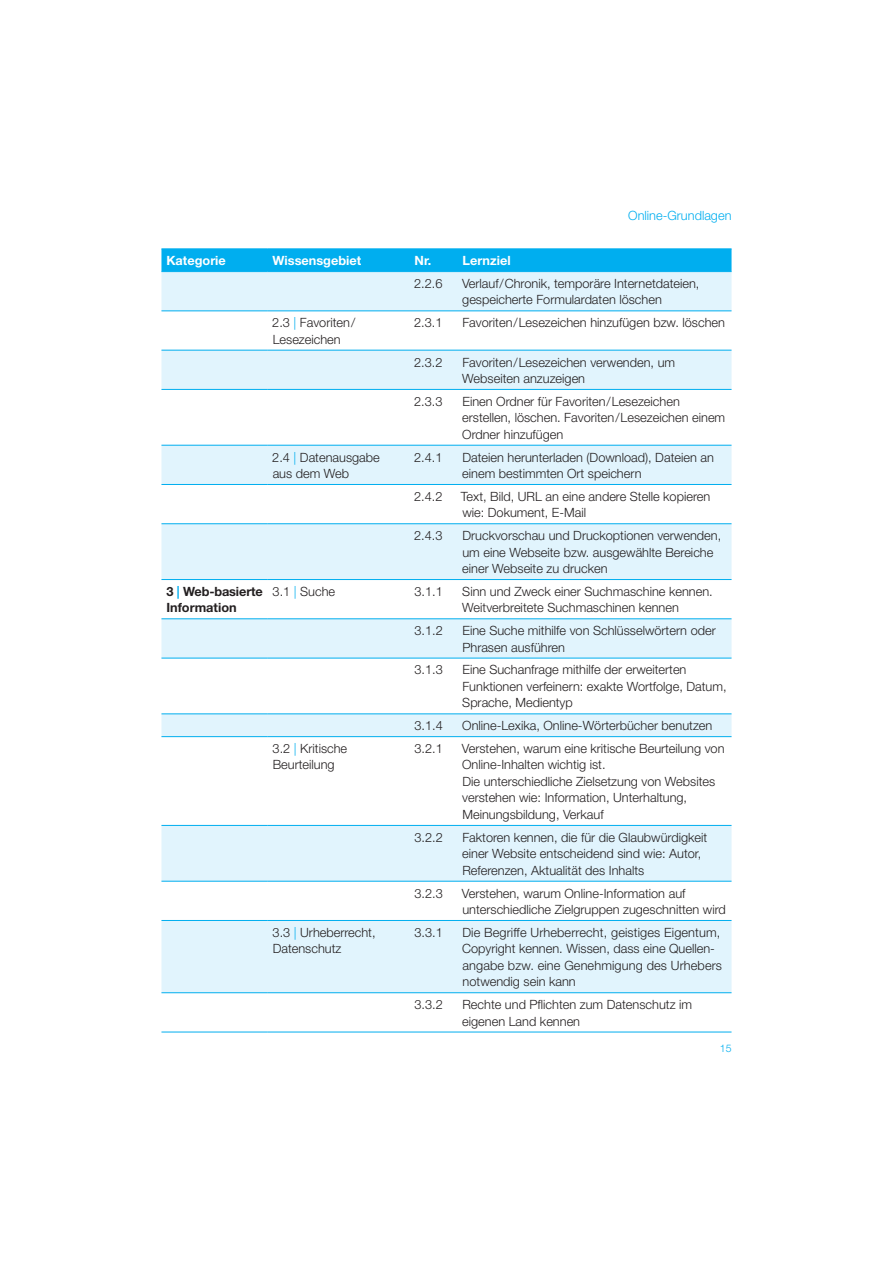
<style>
.page{position:relative;width:893px;height:1263px;background:#fff}
.page>*{position:absolute;margin:0;border:0;box-sizing:border-box;transform-origin:0 0}
.t1{font:300 12.75px/16.5px "Helvetica Neue";color:#231f20}
.t2{font:700 12.75px "Helvetica Neue";color:#fff}
.t3{font:700 12.75px/16.5px "Helvetica Neue";color:#231f20}
.t4{font:300 12.75px "Helvetica Neue";color:#00aeef}
.t5{font:300 10.5px "Helvetica Neue";color:#00aeef}
.s1{color:#00aeef}
</style>
<div class="page">
<div style="left:161px;top:250px;width:570px;height:21px;background:#00aeef"></div>
<svg style="left:161px;top:272px;width:570px;height:720px;fill:#e1f4fd"></svg>
<hr style="left:161px;top:249px;width:107px;height:1px;background:#00aeef">
<hr style="left:268px;top:249px;width:463px;height:1px;background:#00aeef">
<hr style="left:161px;top:271px;width:107px;height:1px;background:#00aeef">
<hr style="left:268px;top:271px;width:463px;height:1px;background:#00aeef">
<hr style="left:161px;top:311px;width:107px;height:1px;background:#00aeef">
<hr style="left:268px;top:311px;width:463px;height:1px;background:#00aeef">
<hr style="left:161px;top:350px;width:107px;height:1px;background:#00aeef">
<hr style="left:268px;top:350px;width:463px;height:1px;background:#00aeef">
<hr style="left:161px;top:389px;width:107px;height:1px;background:#00aeef">
<hr style="left:268px;top:389px;width:463px;height:1px;background:#00aeef">
<hr style="left:161px;top:445px;width:107px;height:1px;background:#00aeef">
<hr style="left:268px;top:445px;width:463px;height:1px;background:#00aeef">
<hr style="left:161px;top:484px;width:107px;height:1px;background:#00aeef">
<hr style="left:268px;top:484px;width:463px;height:1px;background:#00aeef">
<hr style="left:161px;top:524px;width:107px;height:1px;background:#00aeef">
<hr style="left:268px;top:524px;width:463px;height:1px;background:#00aeef">
<hr style="left:161px;top:579px;width:107px;height:1px;background:#00aeef">
<hr style="left:268px;top:579px;width:463px;height:1px;background:#00aeef">
<hr style="left:161px;top:619px;width:107px;height:1px;background:#00aeef">
<hr style="left:268px;top:619px;width:463px;height:1px;background:#00aeef">
<hr style="left:161px;top:658px;width:107px;height:1px;background:#00aeef">
<hr style="left:268px;top:658px;width:463px;height:1px;background:#00aeef">
<hr style="left:161px;top:714px;width:107px;height:1px;background:#00aeef">
<hr style="left:268px;top:714px;width:463px;height:1px;background:#00aeef">
<hr style="left:161px;top:736px;width:107px;height:1px;background:#00aeef">
<hr style="left:268px;top:736px;width:463px;height:1px;background:#00aeef">
<hr style="left:161px;top:825px;width:107px;height:1px;background:#00aeef">
<hr style="left:268px;top:825px;width:463px;height:1px;background:#00aeef">
<hr style="left:161px;top:881px;width:107px;height:1px;background:#00aeef">
<hr style="left:268px;top:881px;width:463px;height:1px;background:#00aeef">
<hr style="left:161px;top:920px;width:107px;height:1px;background:#00aeef">
<hr style="left:268px;top:920px;width:463px;height:1px;background:#00aeef">
<hr style="left:161px;top:992px;width:107px;height:1px;background:#00aeef">
<hr style="left:268px;top:992px;width:463px;height:1px;background:#00aeef">
<hr style="left:161px;top:1032px;width:107px;height:1px;background:#00aeef">
<hr style="left:268px;top:1032px;width:463px;height:1px;background:#00aeef">
<p class="t4" style="left:628px;top:211px;width:105px">Online-Grundlagen</p>
<p class="t2" style="left:166px;top:256px;width:61px">Kategorie</p>
<p class="t2" style="left:272px;top:256px;width:90px">Wissensgebiet</p>
<p class="t2" style="left:414px;top:256px;width:18px">Nr.</p>
<p class="t2" style="left:462px;top:256px;width:50px">Lernziel</p>
<p class="t1" style="left:414px;top:276px;width:30px">2.2.6</p>
<p class="t1" style="left:462px;top:276px;width:239px">Verlauf/Chronik, temporäre Internetdateien, gespeicherte Formulardaten löschen</p>
<p class="t1" style="left:272px;top:316px;width:84px">2.3 <span class="s1">|</span> Favoriten/<br>Lesezeichen</p>
<p class="t1" style="left:414px;top:316px;width:30px">2.3.1</p>
<p class="t1" style="left:462px;top:316px;width:264px">Favoriten/Lesezeichen hinzufügen bzw. löschen</p>
<p class="t1" style="left:414px;top:355px;width:30px">2.3.2</p>
<p class="t1" style="left:462px;top:355px;width:214px">Favoriten/Lesezeichen verwenden, um<br>Webseiten anzuzeigen</p>
<p class="t1" style="left:414px;top:394px;width:30px">2.3.3</p>
<p class="t1" style="left:462px;top:394px;width:264px">Einen Ordner für Favoriten/Lesezeichen erstellen, löschen. Favoriten/Lesezeichen einem<br>Ordner hinzufügen</p>
<p class="t1" style="left:272px;top:450px;width:109px">2.4 <span class="s1">|</span> Datenausgabe aus dem Web</p>
<p class="t1" style="left:414px;top:450px;width:30px">2.4.1</p>
<p class="t1" style="left:462px;top:450px;width:253px">Dateien herunterladen (Download), Dateien an einem bestimmten Ort speichern</p>
<p class="t1" style="left:414px;top:489px;width:30px">2.4.2</p>
<p class="t1" style="left:461px;top:489px;width:251px">Text, Bild, URL an eine andere Stelle kopieren wie: Dokument, E-Mail</p>
<p class="t1" style="left:414px;top:529px;width:30px">2.4.3</p>
<p class="t1" style="left:462px;top:529px;width:260px">Druckvorschau und Druckoptionen verwenden, um eine Webseite bzw. ausgewählte Bereiche einer Webseite zu drucken</p>
<p class="t3" style="left:166px;top:584px;width:98px">3 <span class="s1">|</span> Web-basierte<br>Information</p>
<p class="t1" style="left:272px;top:584px;width:64px">3.1 <span class="s1">|</span> Suche</p>
<p class="t1" style="left:414px;top:584px;width:30px">3.1.1</p>
<p class="t1" style="left:462px;top:584px;width:252px">Sinn und Zweck einer Suchmaschine kennen.<br>Weitverbreitete Suchmaschinen kennen</p>
<p class="t1" style="left:414px;top:624px;width:30px">3.1.2</p>
<p class="t1" style="left:462px;top:624px;width:255px">Eine Suche mithilfe von Schlüsselwörtern oder<br>Phrasen ausführen</p>
<p class="t1" style="left:414px;top:663px;width:30px">3.1.3</p>
<p class="t1" style="left:462px;top:663px;width:266px">Eine Suchanfrage mithilfe der erweiterten<br>Funktionen verfeinern: exakte Wortfolge, Datum,<br>Sprache, Medientyp</p>
<p class="t1" style="left:414px;top:719px;width:30px">3.1.4</p>
<p class="t1" style="left:462px;top:719px;width:252px">Online-Lexika, Online-Wörterbücher benutzen</p>
<p class="t1" style="left:272px;top:741px;width:76px">3.2 <span class="s1">|</span> Kritische<br>Beurteilung</p>
<p class="t1" style="left:414px;top:741px;width:30px">3.2.1</p>
<p class="t1" style="left:462px;top:741px;width:264px">Verstehen, warum eine kritische Beurteilung von Online-Inhalten wichtig ist.<br>Die unterschiedliche Zielsetzung von Websites verstehen wie: Information, Unterhaltung, Meinungsbildung, Verkauf</p>
<p class="t1" style="left:414px;top:830px;width:30px">3.2.2</p>
<p class="t1" style="left:462px;top:830px;width:246px">Faktoren kennen, die für die Glaubwürdigkeit einer Website entscheidend sind wie: Autor,<br>Referenzen, Aktualität des Inhalts</p>
<p class="t1" style="left:414px;top:886px;width:30px">3.2.3</p>
<p class="t1" style="left:462px;top:886px;width:265px">Verstehen, warum Online-Information auf unterschiedliche Zielgruppen zugeschnitten wird</p>
<p class="t1" style="left:272px;top:925px;width:104px">3.3 <span class="s1">|</span> Urheberrecht,<br>Datenschutz</p>
<p class="t1" style="left:414px;top:925px;width:30px">3.3.1</p>
<p class="t1" style="left:462px;top:925px;width:261px">Die Begriffe Urheberrecht, geistiges Eigentum, Copyright kennen. Wissen, dass eine Quellen&shy;angabe bzw. eine Genehmigung des Urhebers notwendig sein kann</p>
<p class="t1" style="left:414px;top:997px;width:30px">3.3.2</p>
<p class="t1" style="left:462px;top:997px;width:231px">Rechte und Pflichten zum Datenschutz im eigenen Land kennen</p>
<p class="t5" style="left:719px;top:1045px;width:13px">15</p>
</div>
